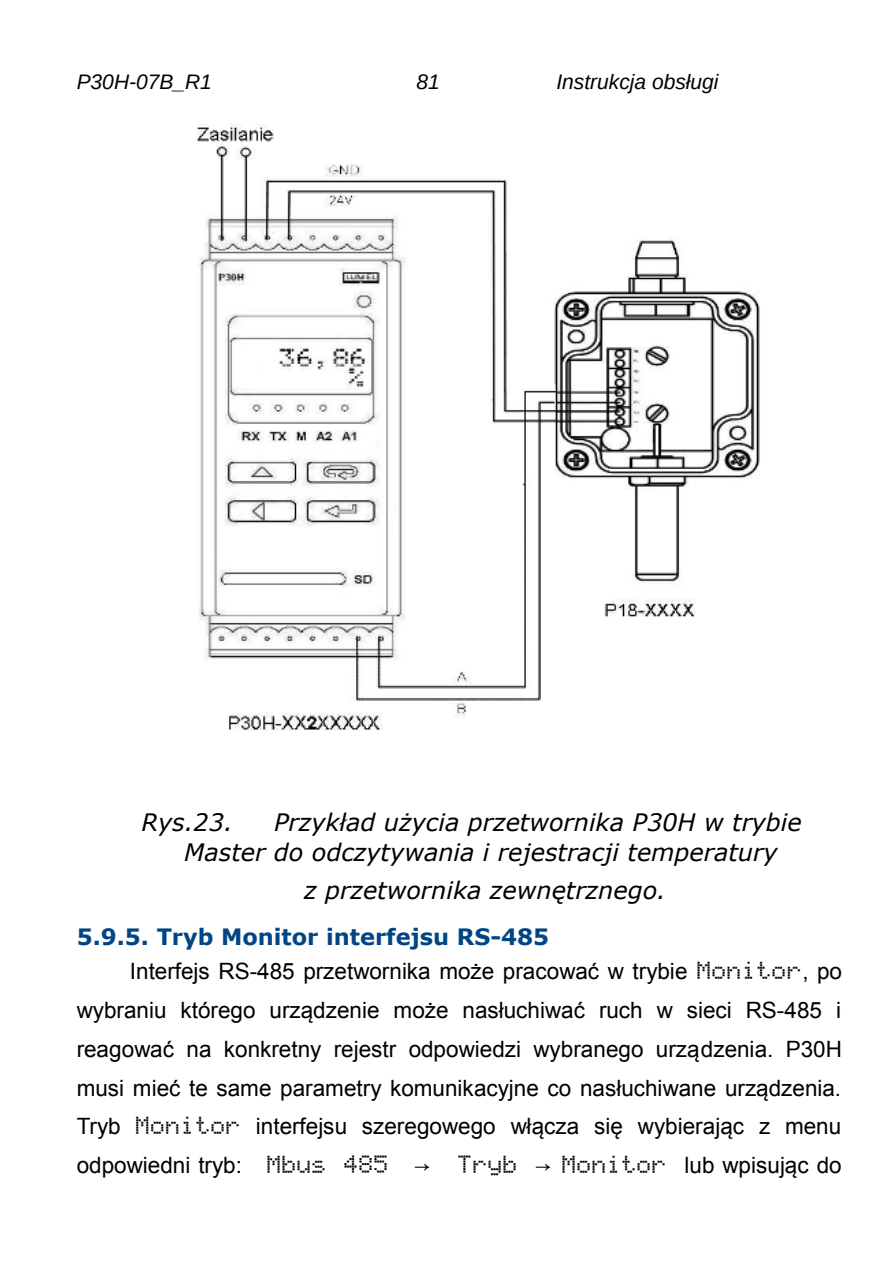
<style>
.page{position:relative;width:893px;height:1263px;background:#fff}
.page>*{position:absolute;margin:0;border:0;box-sizing:border-box;transform-origin:0 0}
.Spis_Rysunkow{font:italic 24px/29.2px "Verdana";color:#000}
.Text_body{font:22.5px/38.8px "Arial";color:#000;text-align:justify}
.t1{font:700 22.5px "Verdana";color:#004586}
.Text_body-2{font:22.5px "Register";color:#000}
.Text_body-3{font:22.5px "Arial Unicode MS";color:#000}
.t2{font:italic 21px "Liberation Sans";color:#000}
.s1{font-family:"Register"}
.s2{font-family:"Arial Unicode MS"}
</style>
<div class="page">
<img style="left:197px;top:124px;width:563px;height:607px">
<p class="t2" style="left:77px;top:70px;width:137px">P30H-07B_R1</p>
<p class="t2" style="left:416px;top:70px;width:25px">81</p>
<p class="t2" style="left:556px;top:70px;width:163px">Instrukcja obsługi</p>
<p class="Spis_Rysunkow" style="left:184px;top:807px;width:619px;text-indent:90px">Przykład użycia przetwornika P30H w trybie<br>Master do odczytywania i rejestracji temperatury</p>
<p class="Spis_Rysunkow" style="left:304px;top:875px;width:363px">z przetwornika zewnętrznego.</p>
<h3 class="t1" style="left:77px;top:922px;width:474px">5.9.5. Tryb Monitor interfejsu RS-485</h3>
<p class="Text_body" style="left:77px;top:952px;width:767px;text-indent:53px">Interfejs RS-485 przetwornika może pracować w trybie <span class="s1">Monitor</span>, po wybraniu którego urządzenie może nasłuchiwać ruch w sieci RS-485 i reagować na konkretny rejestr odpowiedzi wybranego urządzenia. P30H musi mieć te same parametry komunikacyjne co nasłuchiwane urządzenia.<br>Tryb <span class="s1">Monitor</span> interfejsu szeregowego włącza się wybierając z menu odpowiedni tryb: <span class="s1">Mbus 485</span> <span class="s2">→</span></p>
<p class="Spis_Rysunkow" style="left:141px;top:807px;width:93px">Rys.23.</p>
<p class="Text_body-2" style="left:458px;top:1156px;width:62px">Tryb</p>
<p class="Text_body" style="left:562px;top:1146px;width:281px"><span class="s1">Monitor</span> lub wpisując do</p>
<p class="Text_body-3" style="left:535px;top:1149px;width:18px">→</p>
</div>
